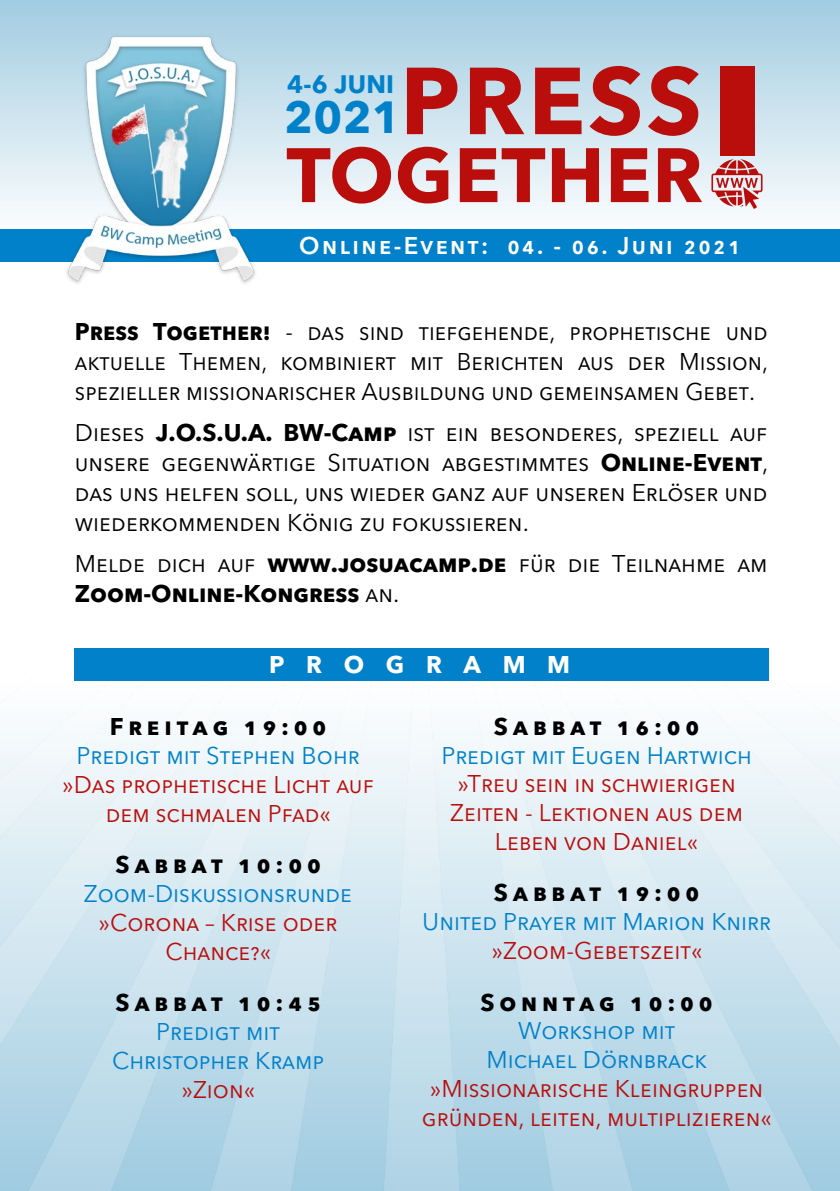
<style>
.page{position:relative;width:840px;height:1191px;background:#fff}
.page>*{position:absolute;margin:0;border:0;box-sizing:border-box;transform-origin:0 0}
.t1{font:700 94px "Avenir Next LT Pro";letter-spacing:.03em;color:#b90e0c}
.t2{font:700 76.2px "Avenir Next LT Pro";letter-spacing:.01em;color:#b90e0c}
.t3{font:700 44.6px "Avenir Next LT Pro";color:#0081c9}
.t4{font:700 25px "Avenir Next LT Pro";color:#0081c9}
.t5{font:24px/30px "Avenir Next LT Pro";color:#000;text-align:justify}
.t6{font:24px/28.8px "Avenir Next LT Pro";color:#b90e0c;text-align:center}
.t7{font:24px/28.8px "Avenir Next LT Pro";color:#0081c9;text-align:center}
.t8{font:700 24px/30px "Avenir Next LT Pro";color:#000}
.t9{font:700 24px "Avenir Next LT Pro";letter-spacing:.2em;color:#000}
.t10{font:600 24px "Avenir Next LT Pro";letter-spacing:.1em;color:#fff}
.t11{font:700 24px "Avenir Next LT Pro";letter-spacing:.9em;color:#fff}
.s1{font-weight:700}
.s2{font-weight:400}
</style>
<div class="page">
<img style="left:0;top:677px;width:839px;height:514px">
<div style="left:0;top:0;width:839px;height:238px;background:linear-gradient(to bottom,#a1cce1,#fefefe)"></div>
<div style="left:0;top:230px;width:839px;height:32px;background:#0081c9"></div>
<svg style="left:684px;top:140px;width:103px;height:76px"></svg>
<img style="left:25px;top:22px;width:272px;height:262px">
<div style="left:719px;top:66px;width:34px;height:90px;background:#b90e0c"></div>
<div style="left:74px;top:648px;width:694px;height:32px;background:#0081c9"></div>
<h1 class="t1" style="left:400px;top:44px;width:303px">PRESS</h1>
<h2 class="t2" style="left:286px;top:129px;width:418px">TOGETHER</h2>
<p class="t4" style="left:287px;top:69px;width:108px">4-6 JUNI</p>
<h3 class="t3" style="left:284px;top:90px;width:118px">2021</h3>
<p class="t10" style="left:299px;top:230px;width:442px">Online-Event: 04. - 06. Juni 2021</p>
<p class="t5" style="left:75px;top:316px;width:694px"><span class="s1">Press Together!</span> - das sind tiefgehende, prophetische und aktuelle Themen, kombiniert mit Berichten aus der Mission, spezieller missionarischer Ausbildung und gemeinsamen Gebet.</p>
<p class="t5" style="left:75px;top:417px;width:694px">Dieses <span class="s1">J.O.S.U.A. BW-Camp</span> ist ein besonderes, speziell auf unsere gegenwärtige Situation abgestimmtes <span class="s1">Online-Event</span>, das uns helfen soll, uns wieder ganz auf unseren Erlöser und wiederkommenden König zu fokussieren.</p>
<p class="t8" style="left:75px;top:549px;width:693px"><span class="s2">Melde dich auf</span> www.josuacamp.de <span class="s2">für die Teilnahme am<br></span>Zoom-Online-Kongress <span class="s2">an.</span></p>
<p class="t11" style="left:269px;top:650px;width:302px">PROGRAMM</p>
<p class="t9" style="left:110px;top:712px;width:218px">Freitag 19:00</p>
<p class="t7" style="left:76px;top:741px;width:284px">Predigt mit Stephen Bohr</p>
<p class="t6" style="left:62px;top:770px;width:313px">»Das prophetische Licht auf dem schmalen Pfad«</p>
<p class="t9" style="left:115px;top:850px;width:207px">Sabbat 10:00</p>
<p class="t7" style="left:84px;top:879px;width:269px">Zoom-Diskussionsrunde</p>
<p class="t6" style="left:99px;top:908px;width:240px">»Corona – Krise oder<br>Chance?«</p>
<p class="t9" style="left:115px;top:988px;width:207px">Sabbat 10:45</p>
<p class="t7" style="left:112px;top:1017px;width:213px">Predigt mit<br>Christopher Kramp</p>
<p class="t6" style="left:181px;top:1074px;width:75px">»Zion«</p>
<p class="t9" style="left:493px;top:711px;width:207px">Sabbat 16:00</p>
<p class="t7" style="left:441px;top:740px;width:312px">Predigt mit Eugen Hartwich</p>
<p class="t6" style="left:450px;top:769px;width:294px">»Treu sein in schwierigen<br>Zeiten - Lektionen aus dem<br>Leben von Daniel«</p>
<p class="t9" style="left:493px;top:878px;width:207px">Sabbat 19:00</p>
<p class="t7" style="left:422px;top:907px;width:350px">United Prayer mit Marion Knirr</p>
<p class="t6" style="left:491px;top:936px;width:212px">»Zoom-Gebetszeit«</p>
<p class="t9" style="left:480px;top:987px;width:233px">Sonntag 10:00</p>
<p class="t7" style="left:486px;top:1016px;width:222px">Workshop mit<br>Michael Dörnbrack</p>
<p class="t6" style="left:421px;top:1074px;width:351px">»Missionarische Kleingruppen gründen, leiten, multiplizieren«</p>
</div>
